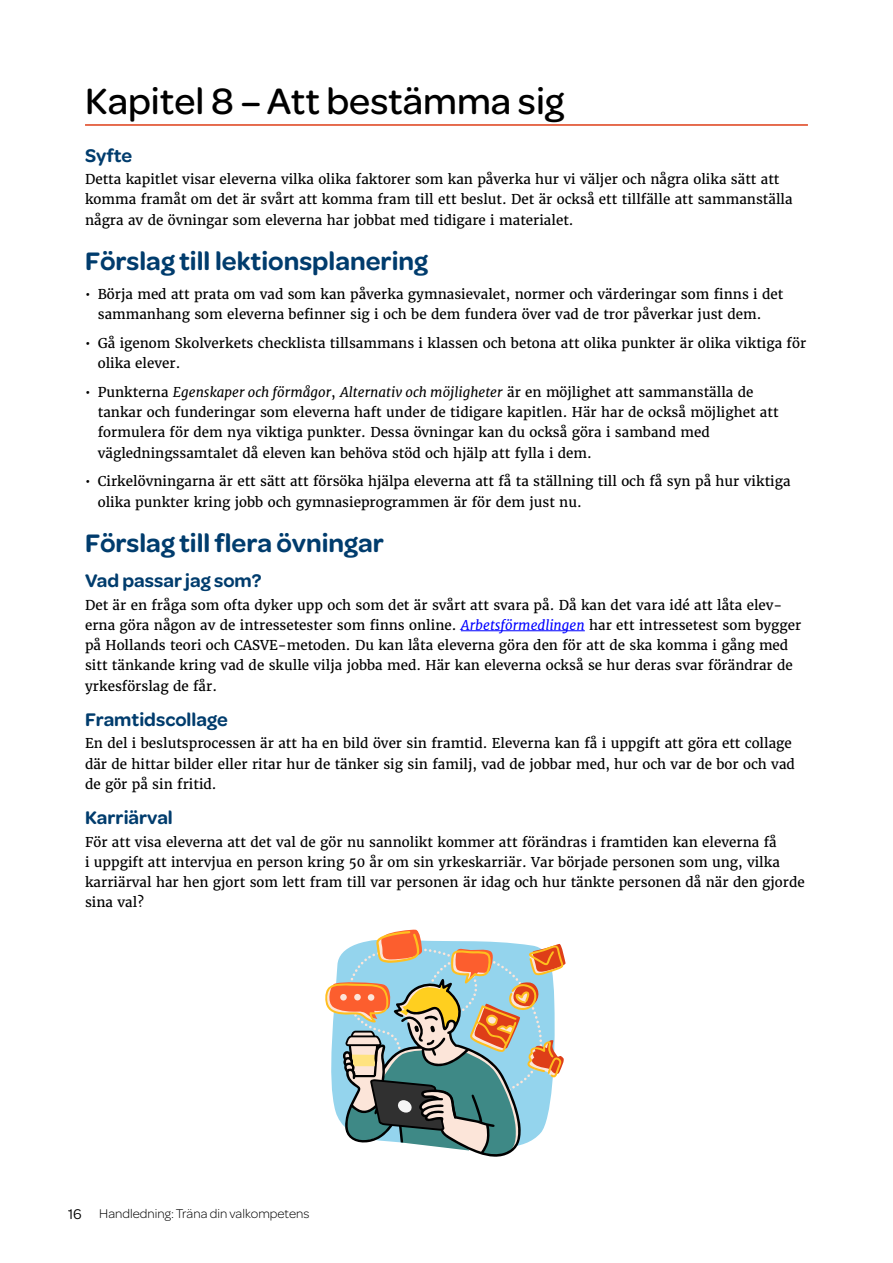
<style>
.page{position:relative;width:893px;height:1263px;background:#fff}
.page>*{position:absolute;margin:0;border:0;box-sizing:border-box;transform-origin:0 0}
.Rubrik_1{font:500 39px "Omnes";color:#000}
.Rubrik_2{font:600 27px "Omnes";color:#003c6d}
.Rubrik_3{font:600 19.5px "Omnes";color:#003c6d}
.Normal_med_mellanrum{font:13.5px/20.2px "Merriweather";color:#000}
.t1{font:300 13.5px "Omnes";color:#000}
.s1{font-style:italic}
.s2{font-style:italic;color:#00f}
.s3{font-weight:400;font-size:15px}
</style>
<div class="page">
<hr style="left:85px;top:124px;width:723px;height:2px;background:#de3e18">
<hr style="left:461px;top:630px;width:124px;height:1px;background:#00f">
<svg style="left:325px;top:929px;width:241px;height:228px"></svg>
<p class="Rubrik_1" style="left:85px;top:74px;width:480px">Kapitel 8 – Att bestämma sig</p>
<p class="Rubrik_3" style="left:85px;top:142px;width:49px">Syfte</p>
<p class="Normal_med_mellanrum" style="left:85px;top:169px;width:709px">Detta kapitlet visar eleverna vilka olika faktorer som kan påverka hur vi väljer och några olika sätt att komma framåt om det är svårt att komma fram till ett beslut. Det är också ett tillfälle att sammanställa några av de övningar som eleverna har jobbat med tidigare i materialet.</p>
<p class="Rubrik_2" style="left:85px;top:242px;width:345px">Förslag till lektionsplanering</p>
<p class="Normal_med_mellanrum" style="left:98px;top:284px;width:687px;text-indent:-13px">• Börja med att prata om vad som kan påverka gymnasievalet, normer och värderingar som finns i det sammanhang som eleverna befinner sig i och be dem fundera över vad de tror påverkar just dem.</p>
<p class="Normal_med_mellanrum" style="left:98px;top:333px;width:710px;text-indent:-13px">• Gå igenom Skolverkets checklista tillsammans i klassen och betona att olika punkter är olika viktiga för olika elever.</p>
<p class="Normal_med_mellanrum" style="left:98px;top:382px;width:682px;text-indent:-13px">• Punkterna <span class="s1">Egenskaper och förmågor</span>, <span class="s1">Alternativ och möjligheter</span> är en möjlighet att sammanställa de tankar och funderingar som eleverna haft under de tidigare kapitlen. Här har de också möjlighet att formulera för dem nya viktiga punkter. Dessa övningar kan du också göra i samband med vägledningssamtalet då eleven kan behöva stöd och hjälp att fylla i dem.</p>
<p class="Normal_med_mellanrum" style="left:98px;top:471px;width:694px;text-indent:-13px">• Cirkelövningarna är ett sätt att försöka hjälpa eleverna att få ta ställning till och få syn på hur viktiga olika punkter kring jobb och gymnasieprogrammen är för dem just nu.</p>
<p class="Rubrik_2" style="left:85px;top:524px;width:300px">Förslag till flera övningar</p>
<p class="Rubrik_3" style="left:85px;top:567px;width:178px">Vad passar jag som?</p>
<p class="Normal_med_mellanrum" style="left:85px;top:595px;width:718px">Det är en fråga som ofta dyker upp och som det är svårt att svara på. Då kan det vara idé att låta elev&shy;erna göra någon av de intressetester som finns online. <span class="s2">Arbetsförmedlingen</span> har ett intressetest som bygger på Hollands teori och CASVE-metoden. Du kan låta eleverna göra den för att de ska komma i gång med sitt tänkande kring vad de skulle vilja jobba med. Här kan eleverna också se hur deras svar förändrar de yrkesförslag de får.</p>
<p class="Rubrik_3" style="left:85px;top:706px;width:144px">Framtidscollage</p>
<p class="Normal_med_mellanrum" style="left:85px;top:733px;width:711px">En del i beslutsprocessen är att ha en bild över sin framtid. Eleverna kan få i uppgift att göra ett collage där de hittar bilder eller ritar hur de tänker sig sin familj, vad de jobbar med, hur och var de bor och vad de gör på sin fritid.</p>
<p class="Rubrik_3" style="left:85px;top:804px;width:89px">Karriärval</p>
<p class="Normal_med_mellanrum" style="left:85px;top:831px;width:721px">För att visa eleverna att det val de gör nu sannolikt kommer att förändras i framtiden kan eleverna få<br>i uppgift att intervjua en person kring 50 år om sin yrkeskarriär. Var började personen som ung, vilka karriärval har hen gjort som lett fram till var personen är idag och hur tänkte personen då när den gjorde sina val?</p>
<p class="t1" style="left:68px;top:1204px;width:243px"><span class="s3">16</span> Handledning: Träna din valkompetens</p>
</div>
